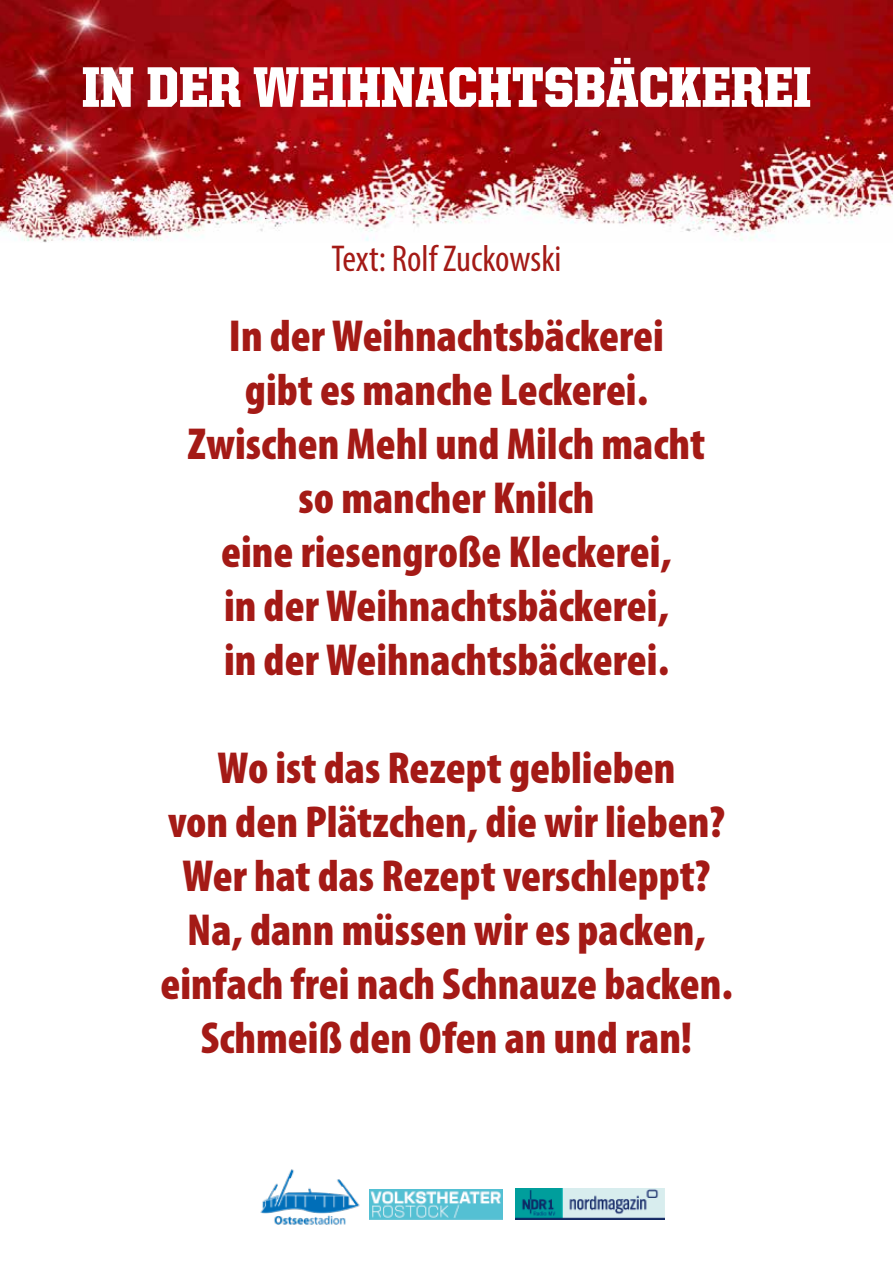
<style>
.page{position:relative;width:893px;height:1263px;background:#fff}
.page>*{position:absolute;margin:0;border:0;box-sizing:border-box;transform-origin:0 0}
.t1{font:900 57.3px "United Serif Semi Cond";color:#fff}
.t2{font:900 condensed 45px/54px "Myriad Pro";color:#a41a16;text-align:center}
.t3{font:condensed 37.5px "Myriad Pro";color:#a41a16}
</style>
<div class="page">
<img style="left:0;top:0;width:893px;height:242px">
<img style="left:391px;top:1189px;width:112px;height:30px">
<img style="left:515px;top:1188px;width:149px;height:32px">
<img style="left:260px;top:1169px;width:131px;height:56px">
<p class="t1" style="left:82px;top:56px;width:731px">IN DER WEIHNACHTSBÄCKEREI</p>
<p class="t3" style="left:332px;top:235px;width:231px">Text: Rolf Zuckowski</p>
<p class="t2" style="left:188px;top:307px;width:519px">In der Weihnachtsbäckerei<br>gibt es manche Leckerei.<br>Zwischen Mehl und Milch macht so mancher Knilch<br>eine riesengroße Kleckerei,<br>in der Weihnachtsbäckerei,<br>in der Weihnachtsbäckerei.</p>
<p class="t2" style="left:160px;top:739px;width:574px">Wo ist das Rezept geblieben<br>von den Plätzchen, die wir lieben?<br>Wer hat das Rezept verschleppt?<br>Na, dann müssen wir es packen, einfach frei nach Schnauze backen.<br>Schmeiß den Ofen an und ran!</p>
</div>
